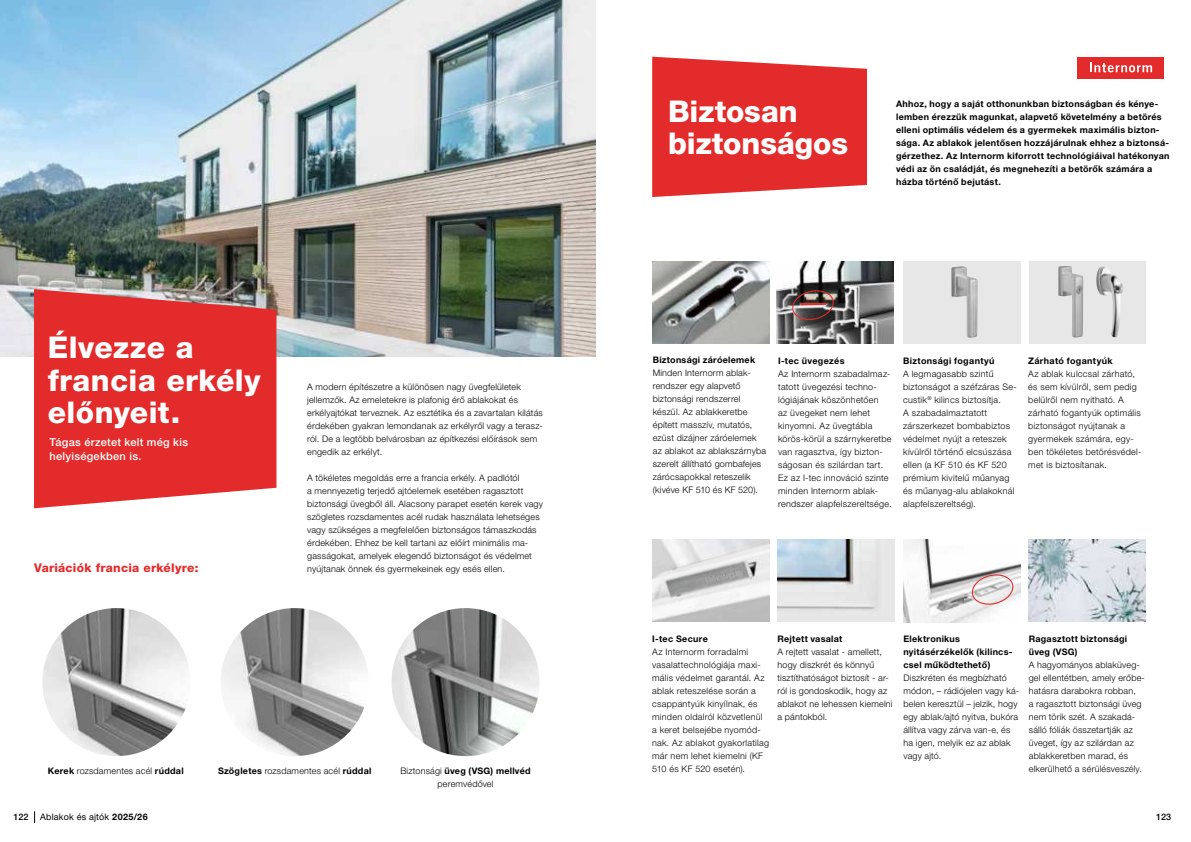
<style>
.page{position:relative;width:1191px;height:842px;background:#fff}
.page>*{position:absolute;margin:0;border:0;box-sizing:border-box;transform-origin:0 0}
.t1{font:800 30px/32px "Helvetica Neue LT Pro";letter-spacing:.005em;color:#fff}
.t2{font:800 12px "Helvetica Neue LT Pro";letter-spacing:.02em;color:#e42b2b}
.t3{font:500 11px/14px "Helvetica Neue LT Pro";letter-spacing:.025em;color:#fff}
.t4{font:300 9px/13px "Helvetica Neue LT Pro";letter-spacing:.025em;color:#000}
.t5{font:700 9px/13px "Helvetica Neue LT Pro";letter-spacing:.03em;color:#000}
.t6{font:9px "Helvetica Neue LT Pro";letter-spacing:.02em;color:#000}
.t7{font:500 9px "Helvetica Neue LT Pro";color:#000}
.s1{font-weight:700}
</style>
<div class="page">
<img style="left:42px;top:608px;width:148px;height:148px;border-radius:74px">
<img style="left:221px;top:608px;width:148px;height:148px;border-radius:74px">
<img style="left:0;top:0;width:595px;height:357px">
<img style="left:391px;top:608px;width:148px;height:148px;border-radius:74px">
<img style="left:777px;top:540px;width:117px;height:82px">
<img style="left:1028px;top:540px;width:117px;height:82px">
<img style="left:903px;top:540px;width:117px;height:82px">
<svg style="left:970px;top:573px;width:44px;height:33px"></svg>
<img style="left:652px;top:540px;width:117px;height:82px">
<div style="left:1028px;top:261px;width:117px;height:83px;background:#e7e7e7"></div>
<img style="left:1096px;top:266px;width:27px;height:71px">
<img style="left:1058px;top:266px;width:25px;height:72px">
<div style="left:903px;top:261px;width:117px;height:83px;background:#e7e7e7"></div>
<img style="left:951px;top:266px;width:26px;height:72px">
<img style="left:653px;top:261px;width:116px;height:83px">
<img style="left:777px;top:261px;width:116px;height:83px">
<svg style="left:791px;top:289px;width:43px;height:32px"></svg>
<svg style="left:34px;top:289px;width:242px;height:219px;background:#e23a3a"></svg>
<svg style="left:652px;top:57px;width:215px;height:140px;background:#e63c3c"></svg>
<svg style="left:34px;top:811px;width:1px;height:12px"></svg>
<div style="left:1077px;top:57px;width:87px;height:21px;background:#e42b2b"></div>
<svg style="left:1090px;top:63px;width:62px;height:9px"></svg>
<h1 class="t1" style="left:48px;top:332px;width:214px">Élvezze a francia erkély előnyeit.</h1>
<p class="t3" style="left:50px;top:435px;width:140px">Tágas érzetet kelt még kis helyiségekben is.</p>
<h2 class="t2" style="left:34px;top:561px;width:166px">Variációk francia erkélyre:</h2>
<p class="t4" style="left:307px;top:380px;width:237px">A modern építészetre a különösen nagy üvegfelületek jellemzők. Az emeletekre is plafonig érő ablakokat és erkélyajtókat terveznek. Az esztétika és a zavartalan kilátás érdekében gyakran lemondanak az erkélyről vagy a terasz&shy;ról. De a legtöbb belvárosban az építkezési előírások sem engedik az erkélyt.</p>
<p class="t4" style="left:307px;top:471px;width:237px">A tökéletes megoldás erre a francia erkély. A padlótól<br>a mennyezetig terjedő ajtóelemek esetében ragasztott biztonsági üvegből áll. Alacsony parapet esetén kerek vagy szögletes rozsdamentes acél rudak használata lehetséges vagy szükséges a megfelelően biztonságos támaszkodás érdekében. Ehhez be kell tartani az előírt minimális ma&shy;gasságokat, amelyek elegendő biztonságot és védelmet nyújtanak önnek és gyermekeinek egy esés ellen.</p>
<p class="t4" style="left:48px;top:764px;width:137px"><span class="s1">Kerek</span> rozsdamentes acél <span class="s1">rúddal</span></p>
<p class="t4" style="left:218px;top:764px;width:155px"><span class="s1">Szögletes</span> rozsdamentes acél <span class="s1">rúddal</span></p>
<p class="t4" style="left:400px;top:764px;width:132px;text-align:center">Biztonsági <span class="s1">üveg (VSG) mellvéd </span>peremvédővel</p>
<h1 class="t1" style="left:668px;top:95px;width:182px">Biztosan biztonságos</h1>
<p class="t5" style="left:896px;top:97px;width:275px">Ahhoz, hogy a saját otthonunkban biztonságban és kénye&shy;lemben érezzük magunkat, alapvető követelmény a betörés elleni optimális védelem és a gyermekek maximális bizton&shy;sága. Az ablakok jelentősen hozzájárulnak ehhez a biztonsá&shy;gérzethez. Az Internorm kiforrott technológiáival hatékonyan védi az ön családját, és megnehezíti a betörők számára a házba történő bejutást.</p>
<p class="t5" style="left:653px;top:354px;width:104px">Biztonsági záróelemek</p>
<p class="t4" style="left:653px;top:367px;width:115px">Minden Internorm ablak&shy;rendszer egy alapvető biztonsági rendszerrel készül. Az ablakkeretbe épített masszív, mutatós, ezüst dizájner záróelemek az ablakot az ablakszárnyba szerelt állítható gombafejes zárócsapokkal reteszelik (kivéve KF 510 és KF 520).</p>
<p class="t5" style="left:778px;top:354px;width:68px">I-tec üvegezés</p>
<p class="t4" style="left:778px;top:367px;width:115px">Az Internorm szabadalmaz&shy;tatott üvegezési techno&shy;lógiájának köszönhetően<br>az üvegeket nem lehet kinyomni. Az üvegtábla körös-körül a szárnykeretbe van ragasztva, így bizton&shy;ságosan és szilárdan tart.<br>Ez az I-tec innováció szinte minden Internorm ablak&shy;rendszer alapfelszereltsége.</p>
<p class="t5" style="left:903px;top:354px;width:93px">Biztonsági fogantyú</p>
<p class="t4" style="left:903px;top:367px;width:115px">A legmagasabb szintű biztonságot a széfzáras Se&shy;custik<sup>®</sup> kilincs biztosítja.<br>A szabadalmaztatott zárszerkezet bombabiztos védelmet nyújt a reteszek kívülről történő elcsúszása ellen (a KF 510 és KF 520 prémium kivitelű műanyag és műanyag-alu ablakoknál alapfelszereltség).</p>
<p class="t5" style="left:1028px;top:354px;width:86px">Zárható fogantyúk</p>
<p class="t4" style="left:1028px;top:367px;width:115px">Az ablak kulccsal zárható, és sem kívülről, sem pedig belülről nem nyitható. A zárható fogantyúk optimális biztonságot nyújtanak a gyermekek számára, egy&shy;ben tökéletes betörésvédel&shy;met is biztosítanak.</p>
<p class="t5" style="left:652px;top:632px;width:57px">I-tec Secure</p>
<p class="t4" style="left:652px;top:645px;width:118px">Az Internorm forradalmi vasalattechnológiája maxi&shy;mális védelmet garantál. Az ablak reteszelése során a csappantyúk kinyílnak, és minden oldalról közvetlenül a keret belsejébe nyomód&shy;nak. Az ablakot gyakorlatilag már nem lehet kiemelni (KF<br>510 és KF 520 esetén).</p>
<p class="t5" style="left:777px;top:632px;width:66px">Rejtett vasalat</p>
<p class="t4" style="left:777px;top:645px;width:116px">A rejtett vasalat - amellett, hogy diszkrét és könnyű tisztíthatóságot biztosít - ar&shy;ról is gondoskodik, hogy az ablakot ne lehessen kiemelni a pántokból.</p>
<p class="t5" style="left:903px;top:632px;width:110px">Elektronikus nyitásérzékelők (kilincs&shy;csel működtethető)</p>
<p class="t4" style="left:903px;top:671px;width:117px">Diszkréten és megbízható módon, – rádiójelen vagy ká&shy;belen keresztül – jelzik, hogy egy ablak/ajtó nyitva, bukóra állítva vagy zárva van-e, és ha igen, melyik ez az ablak vagy ajtó.</p>
<p class="t5" style="left:1028px;top:632px;width:100px">Ragasztott biztonsági üveg (VSG)</p>
<p class="t4" style="left:1028px;top:658px;width:118px">A hagyományos ablaküveg&shy;gel ellentétben, amely erőbe&shy;hatásra darabokra robban,<br>a ragasztott biztonsági üveg nem törik szét. A szakadá&shy;sálló fóliák összetartják az üveget, így az szilárdan az ablakkeretben marad, és elkerülhető a sérülésveszély.</p>
<p class="t7" style="left:13px;top:812px;width:17px">122</p>
<p class="t6" style="left:40px;top:813px;width:109px">Ablakok és ajtók <span class="s1">2025/26</span></p>
<p class="t7" style="left:1156px;top:812px;width:17px">123</p>
</div>
